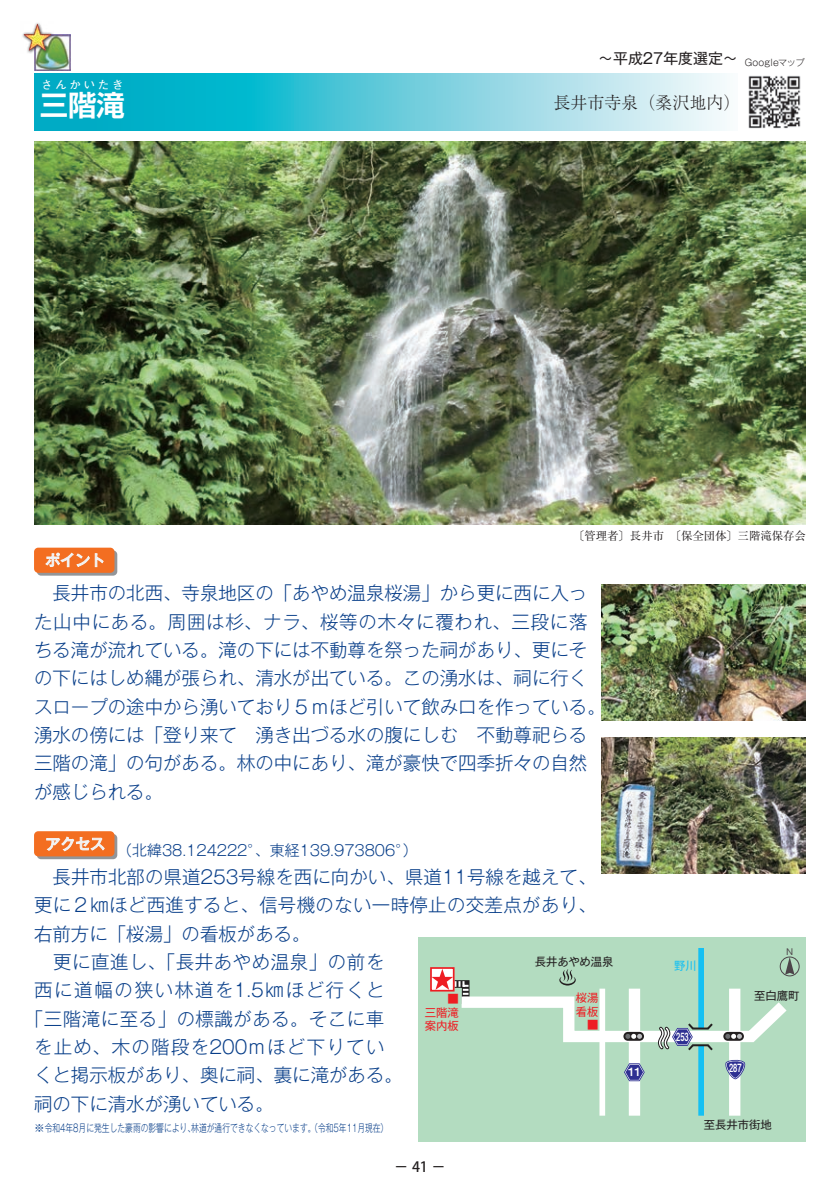
<style>
.page{position:relative;width:840px;height:1191px;background:#fff}
.page>*{position:absolute;margin:0;border:0;box-sizing:border-box;transform-origin:0 0}
.t1{font:700 28.4px "Shin Go Pro De";color:#fff}
.t2{font:300 18.4px/28.4px "Gothic MB101 Pro";color:#083e89}
.t3{font:300 18.4px "Gothic MB101 Pro";letter-spacing:.03em;color:#083e89}
.t4{font:300 18.4px "Gothic MB101 Pro";letter-spacing:.02em;color:#083e89}
.t5{font:300 18.4px "Gothic MB101 Pro";letter-spacing:.09em;color:#083e89}
.t6{font:300 18.4px "Gothic MB101 Pro";letter-spacing:.07em;color:#083e89}
.t7{font:300 17px "Ryumin Pro";color:#231f20}
.t8{font:300 14.8px "Gothic MB101 Pro";color:#083e89}
.t9{font:14.8px "Gothic MB101 Pro";color:#231f20}
.t10{font:500 14.2px "Koz Go Pro";color:#231f20}
.t11{font:11.4px "Ryumin Pro";color:#231f20}
.t12{font:11.4px "Gothic MB101 Pro";color:#231f20}
.t13{font:11.4px/13.6px "Gothic MB101 Pro";color:#ee1d23;text-align:justify}
.t14{font:700 11.4px "Shin Go Pro De";letter-spacing:.25em;color:#fff}
.t15{font:11.4px "Midashi Go Pro MB31";color:#fff;scale:.66 1}
.t16{font:11.4px "Gothic MB101 Pro";color:#15c0f2}
.t17{font:11.4px "Midashi Go Pro MB31";color:#fff}
.t18{font:300 10.6px "Gothic MB101 Pro";color:#083e89}
.t19{font:8.6px "Gothic MB101 Pro";color:#4c4449}
</style>
<div class="page">
<svg style="left:34px;top:74px;width:693px;height:56px;background:#5ecadb"></svg>
<img style="left:34px;top:142px;width:771px;height:382px">
<img style="left:601px;top:584px;width:204px;height:136px">
<img style="left:601px;top:737px;width:204px;height:136px">
<svg style="left:37px;top:550px;width:80px;height:25px"></svg>
<div style="left:34px;top:547px;width:80px;height:26px;background:#f36e21;border-radius:4px"></div>
<svg style="left:45px;top:552px;width:59px;height:15px"></svg>
<svg style="left:37px;top:834px;width:80px;height:25px"></svg>
<div style="left:34px;top:831px;width:80px;height:25px;background:#f36e21;border-radius:4px"></div>
<svg style="left:46px;top:836px;width:59px;height:15px"></svg>
<img style="left:748px;top:75px;width:53px;height:54px">
<img style="left:34px;top:34px;width:37px;height:37px">
<svg style="left:22px;top:23px;width:32px;height:30px"></svg>
<img style="left:23px;top:24px;width:29px;height:27px">
<div style="left:418px;top:937px;width:387px;height:204px;background:#b3dcc0"></div>
<div style="left:698px;top:948px;width:5px;height:167px;background:#15c0f2"></div>
<div style="left:728px;top:988px;width:12px;height:127px;background:#fff"></div>
<div style="left:628px;top:988px;width:11px;height:127px;background:#fff"></div>
<div style="left:599px;top:988px;width:5px;height:127px;background:#fff"></div>
<svg style="left:725px;top:1060px;width:21px;height:20px"></svg>
<svg style="left:624px;top:1060px;width:21px;height:22px"></svg>
<div style="left:430px;top:967px;width:24px;height:24px;border:2px solid #ee1d23"></div>
<div style="left:779px;top:956px;width:20px;height:20px;border:1px solid #4c4449;border-radius:50%"></div>
<svg style="left:431px;top:957px;width:367px;height:95px"></svg>
<p class="t14" style="left:41px;top:76px;width:84px">さんかいたき</p>
<h1 class="t1" style="left:40px;top:82px;width:87px">三階滝</h1>
<p class="t9" style="left:598px;top:46px;width:208px">～平成27年度選定～ <sub>Googleマップ</sub></p>
<p class="t7" style="left:553px;top:89px;width:189px">長井市寺泉（桑沢地内）</p>
<p class="t11" style="left:573px;top:527px;width:234px">〔管理者〕長井市　〔保全団体〕三階滝保存会</p>
<p class="t2" style="left:34px;top:576px;width:573px">　長井市の北西、寺泉地区の「あやめ温泉桜湯」から更に西に入った山中にある。周囲は杉、ナラ、桜等の木々に覆われ、三段に落ちる滝が流れている。滝の下には不動尊を祭った祠があり、更にその下にはしめ縄が張られ、清水が出ている。この湧水は、祠に行くスロープの途中から湧いており５ｍほど引いて飲み口を作っている。湧水の傍には「登り来て　湧き出づる水の腹にしむ　不動尊祀らる三階の滝」の句がある。林の中にあり、滝が豪快で四季折々の自然が感じられる。</p>
<p class="t8" style="left:117px;top:838px;width:302px">（北緯38.124222°、東経139.973806°）</p>
<p class="t2" style="left:34px;top:860px;width:563px">　長井市北部の県道253号線を西に向かい、県道11号線を越えて、</p>
<p class="t4" style="left:34px;top:890px;width:564px">更に２㎞ほど西進すると、信号機のない一時停止の交差点があり、</p>
<p class="t2" style="left:34px;top:917px;width:278px">右前方に「桜湯」の看板がある。</p>
<p class="t3" style="left:34px;top:946px;width:352px">　更に直進し、「長井あやめ温泉」の前を</p>
<p class="t5" style="left:34px;top:975px;width:352px">西に道幅の狭い林道を1.5㎞ほど行くと</p>
<p class="t3" style="left:25px;top:1003px;width:361px">「三階滝に至る」の標識がある。そこに車</p>
<p class="t6" style="left:34px;top:1031px;width:352px">を止め、木の階段を200ｍほど下りてい</p>
<p class="t2" style="left:34px;top:1058px;width:370px">くと掲示板があり、奥に祠、裏に滝がある。</p>
<p class="t2" style="left:34px;top:1087px;width:241px">祠の下に清水が湧いている。</p>
<p class="t18" style="left:34px;top:1119px;width:355px">※令和4年8月に発生した豪雨の影響により、林道が通行できなくなっています。（令和5年11月現在）</p>
<p class="t12" style="left:703px;top:1115px;width:70px">至長井市街地</p>
<p class="t19" style="left:785px;top:945px;width:10px">Ｎ</p>
<p class="t12" style="left:534px;top:952px;width:80px">長井あやめ温泉</p>
<p class="t16" style="left:673px;top:956px;width:24px">野川</p>
<p class="t12" style="left:753px;top:986px;width:47px">至白鷹町</p>
<p class="t13" style="left:424px;top:990px;width:36px;text-indent:23px">■三階滝案内板</p>
<p class="t13" style="left:575px;top:989px;width:24px;text-align:right">桜湯看板■</p>
<p class="t15" style="left:675px;top:1027px;width:20px">253</p>
<p class="t15" style="left:728px;top:1058px;width:20px">287</p>
<p class="t17" style="left:627px;top:1062px;width:14px">11</p>
<p class="t10" style="left:394px;top:1158px;width:53px">－41－</p>
</div>
